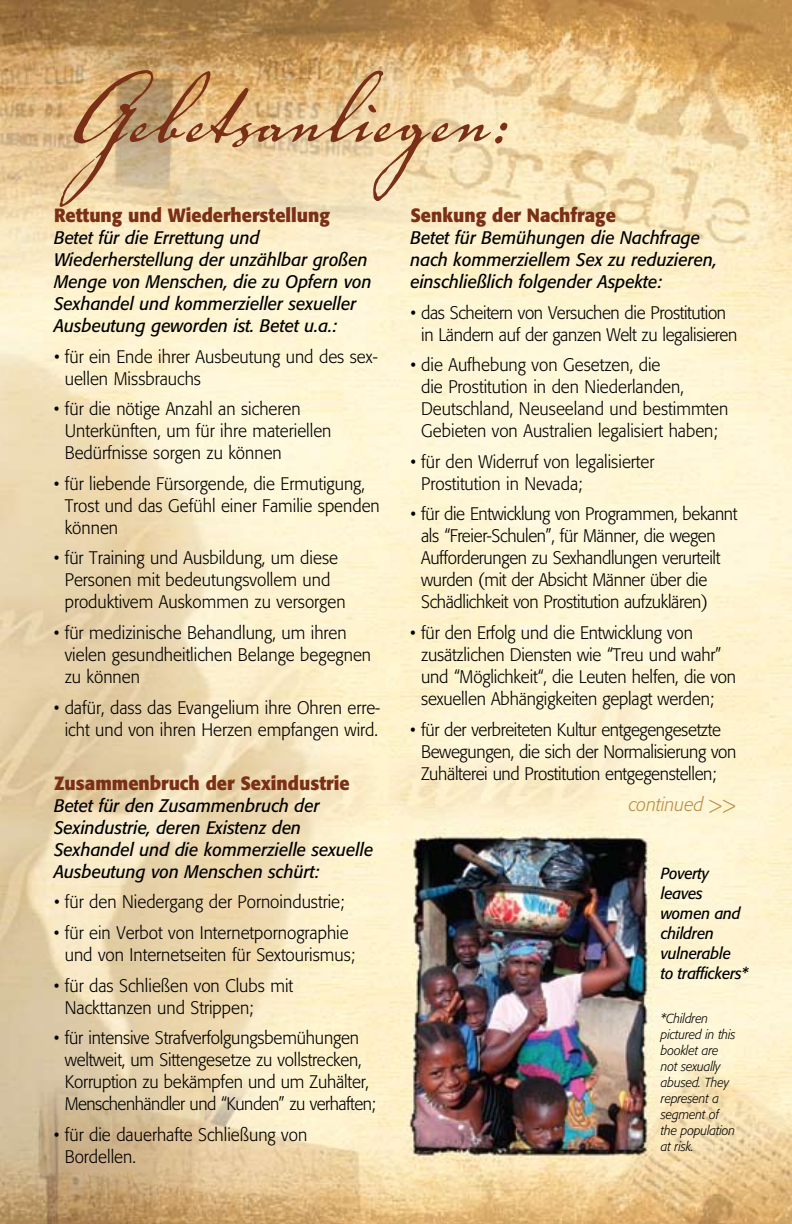
<style>
.page{position:relative;width:792px;height:1224px;background:#fff}
.page>*{position:absolute;margin:0;border:0;box-sizing:border-box;transform-origin:0 0}
.t1{font:140px "Voluta Script";color:#7a2f17}
.t2{font:700 19px "Formata";color:#7a2f17;scale:.95 1}
.t3{font:italic 300 19px "Formata";color:#bc8e49;scale:.95 1}
.t4{font:300 18px/22px "Formata";color:#000;scale:.95 1}
.t5{font:300 18px/22px "Formata";letter-spacing:-.02em;color:#000;scale:.95 1}
.t6{font:italic 18px/22px "Formata";color:#000;scale:.95 1}
.t7{font:italic 16px/20px "Formata";letter-spacing:-.015em;color:#000;scale:.95 1}
.t8{font:italic 300 13px/16px "Formata";letter-spacing:-.01em;color:#000;scale:.95 1}
.s1{font-style:normal}
</style>
<div class="page">
<img style="left:0;top:0;width:792px;height:1224px">
<h1 class="t1" style="left:65px;top:10px;width:449px">Gebetsanliegen:</h1>
<p class="t2" style="left:54px;top:203px;width:292px">Rettung und Wiederherstellung</p>
<p class="t6" style="left:54px;top:227px;width:336px">Betet für die Errettung und Wiederherstellung der unzählbar großen Menge von Menschen, die zu Opfern von Sexhandel und kommerzieller sexueller Ausbeutung geworden ist. Betet u.a.:</p>
<p class="t4" style="left:65px;top:345px;width:331px;text-indent:-11px">• für ein Ende ihrer Ausbeutung und des sex&shy;uellen Missbrauchs</p>
<p class="t4" style="left:65px;top:398px;width:282px;text-indent:-11px">• für die nötige Anzahl an sicheren<br>Unterkünften, um für ihre materiellen<br>Bedürfnisse sorgen zu können</p>
<p class="t4" style="left:65px;top:473px;width:333px;text-indent:-11px">• für liebende Fürsorgende, die Ermutigung,<br>Trost und das Gefühl einer Familie spenden können</p>
<p class="t4" style="left:54px;top:547px;width:309px;text-align:center">• für Training und Ausbildung, um diese<br>Personen mit bedeutungsvollem und produktivem Auskommen zu versorgen</p>
<p class="t4" style="left:65px;top:622px;width:324px;text-indent:-11px">• für medizinische Behandlung, um ihren vielen gesundheitlichen Belange begegnen zu können</p>
<p class="t4" style="left:54px;top:697px;width:345px;text-align:center">• dafür, dass das Evangelium ihre Ohren erre&shy;icht und von ihren Herzen empfangen wird.</p>
<p class="t2" style="left:54px;top:771px;width:313px">Zusammenbruch der Sexindustrie</p>
<p class="t6" style="left:54px;top:794px;width:338px">Betet für den Zusammenbruch der Sexindustrie, deren Existenz den Sexhandel und die kommerzielle sexuelle Ausbeutung von Menschen schürt:</p>
<p class="t4" style="left:54px;top:891px;width:307px">• für den Niedergang der Pornoindustrie;</p>
<p class="t4" style="left:54px;top:922px;width:318px;text-align:center">• für ein Verbot von Internetpornographie und von Internetseiten für Sextourismus;</p>
<p class="t4" style="left:65px;top:974px;width:242px;text-indent:-11px">• für das Schließen von Clubs mit<br>Nackttanzen und Strippen;</p>
<p class="t4" style="left:65px;top:1027px;width:329px;text-indent:-11px">• für intensive Strafverfolgungsbemühungen weltweit, um Sittengesetze zu vollstrecken, Korruption zu bekämpfen und um Zuhälter, Menschenhändler und “Kunden” zu verhaften;</p>
<p class="t4" style="left:65px;top:1124px;width:257px;text-indent:-11px">• für die dauerhafte Schließung von<br>Bordellen.</p>
<p class="t2" style="left:410px;top:203px;width:218px">Senkung der Nachfrage</p>
<p class="t6" style="left:410px;top:227px;width:324px">Betet für Bemühungen die Nachfrage nach kommerziellem Sex zu reduzieren, einschließlich folgender Aspekte:</p>
<p class="t5" style="left:421px;top:301px;width:334px;text-indent:-11px">• das Scheitern von Versuchen die Prostitution in Ländern auf der ganzen Welt zu legalisieren</p>
<p class="t4" style="left:421px;top:354px;width:325px;text-indent:-11px">• die Aufhebung von Gesetzen, die<br>die Prostitution in den Niederlanden, Deutschland, Neuseeland und bestimmten Gebieten von Australien legalisiert haben;</p>
<p class="t4" style="left:421px;top:451px;width:247px;text-indent:-11px">• für den Widerruf von legalisierter<br>Prostitution in Nevada;</p>
<p class="t5" style="left:421px;top:503px;width:335px;text-indent:-11px">• für die Entwicklung von Programmen, bekannt als “Freier-Schulen”, für Männer, die wegen Aufforderungen zu Sexhandlungen verurteilt wurden (mit der Absicht Männer über die Schädlichkeit von Prostitution aufzuklären)</p>
<p class="t4" style="left:421px;top:622px;width:333px;text-indent:-11px">• für den Erfolg und die Entwicklung von zusätzlichen Diensten wie “Treu und wahr” und “Möglichkeit“, die Leuten helfen, die von sexuellen Abhängigkeiten geplagt werden;</p>
<p class="t5" style="left:421px;top:719px;width:333px;text-indent:-11px">• für der verbreiteten Kultur entgegengesetzte<br>Bewegungen, die sich der Normalisierung von<br>Zuhälterei und Prostitution entgegenstellen;</p>
<p class="t3" style="left:629px;top:793px;width:114px">continued <span class="s1">&gt;&gt;</span></p>
<p class="t7" style="left:661px;top:863px;width:94px">Poverty leaves women and children vulnerable<br>to traffickers*</p>
<p class="t8" style="left:661px;top:1011px;width:80px">*Children pictured in this booklet are not sexually abused. They represent a segment of the population at risk.</p>
</div>
